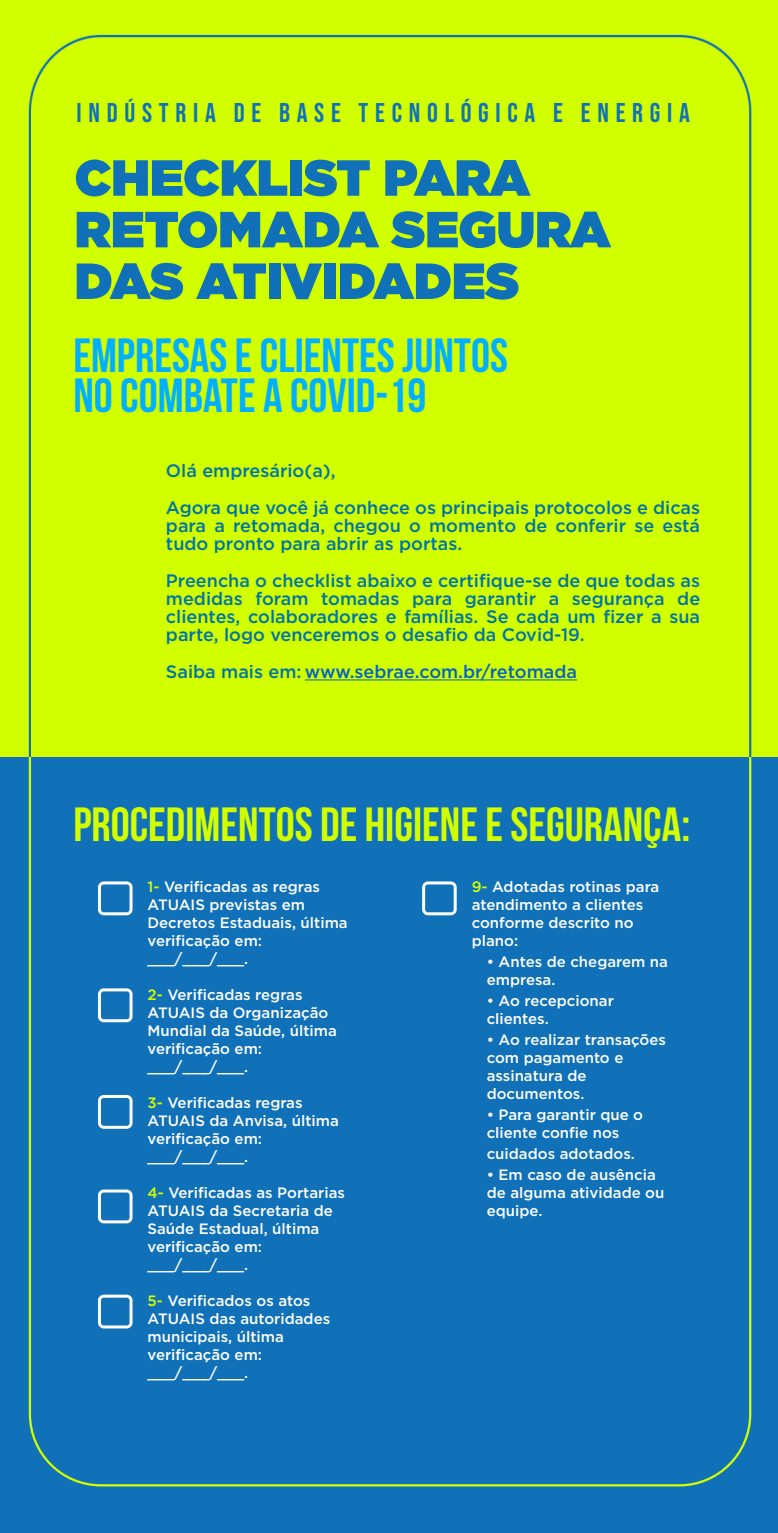
<style>
.page{position:relative;width:778px;height:1533px;background:#fff}
.page>*{position:absolute;margin:0;border:0;box-sizing:border-box;transform-origin:0 0}
.t1{font:900 50.7px/51.6px "Gotham";color:#1071b8}
.t2{font:48px/40.2px "Bebas Neue";color:#00b0ff}
.t3{font:48px "Bebas Neue";color:#d2ff00}
.t4{font:27px "Bebas Neue";letter-spacing:.25em;color:#1071b8}
.t5{font:500 18px/18.3px "Gotham";color:#0073a6}
.t6{font:500 18px "Gotham";color:#0563c1}
.t7{font:500 15px/18px "Gotham";color:#fff}
.s1{color:#0073a6}
.s2{color:#d2ff00}
</style>
<div class="page">
<div style="left:0;top:691px;width:778px;height:842px;background:#1071b8"></div>
<svg style="left:29px;top:756px;width:722px;height:730px"></svg>
<svg style="left:98px;top:881px;width:34px;height:34px"></svg>
<svg style="left:98px;top:988px;width:34px;height:34px"></svg>
<svg style="left:98px;top:1095px;width:34px;height:34px"></svg>
<svg style="left:98px;top:1189px;width:34px;height:34px"></svg>
<svg style="left:98px;top:1295px;width:34px;height:33px"></svg>
<svg style="left:422px;top:881px;width:34px;height:34px"></svg>
<div style="left:0;top:0;width:778px;height:756px;background:#d2ff00"></div>
<hr style="left:305px;top:679px;width:272px;height:1px;background:#0563c1">
<h3 class="t4" style="left:76px;top:97px;width:615px">INDÚSTRIA DE BASE TECNOLÓGICA E ENERGIA</h3>
<h1 class="t1" style="left:75px;top:151px;width:537px">CHECKLIST PARA<br>RETOMADA SEGURA<br>DAS ATIVIDADES</h1>
<h2 class="t2" style="left:73px;top:335px;width:436px">EMPRESAS E CLIENTES JUNTOS<br>NO COMBATE A COVID-19</h2>
<p class="t5" style="left:166px;top:452px;width:536px;line-height:36.3px">Olá empresário(a),<br>Agora que você já conhece os principais protocolos e dicas</p>
<p class="t5" style="left:166px;top:516px;width:535px">para a retomada, chegou o momento de conferir se está tudo pronto para abrir as portas.</p>
<p class="t5" style="left:166px;top:571px;width:536px;text-align:justify">Preencha o checklist abaixo e certifique-se de que todas as medidas foram tomadas para garantir a segurança de clientes, colaboradores e famílias. Se cada um fizer a sua parte, logo venceremos o desafio da Covid-19.</p>
<p class="t6" style="left:166px;top:660px;width:412px"><span class="s1">Saiba mais em:</span> www.sebrae.com.br/retomada</p>
<h2 class="t3" style="left:73px;top:798px;width:618px">PROCEDIMENTOS DE HIGIENE E SEGURANÇA:</h2>
<p class="t7" style="left:147px;top:878px;width:202px"><span class="s2">1-</span> Verificadas as regras<br>ATUAIS previstas em<br>Decretos Estaduais, última verificação em: ___/___/___.</p>
<p class="t7" style="left:147px;top:986px;width:191px"><span class="s2">2-</span> Verificadas regras<br>ATUAIS da Organização<br>Mundial da Saúde, última verificação em: ___/___/___.</p>
<p class="t7" style="left:147px;top:1094px;width:193px"><span class="s2">3-</span> Verificadas regras<br>ATUAIS da Anvisa, última verificação em: ___/___/___.</p>
<p class="t7" style="left:147px;top:1184px;width:199px"><span class="s2">4-</span> Verificadas as Portarias<br>ATUAIS da Secretaria de<br>Saúde Estadual, última verificação em: ___/___/___.</p>
<p class="t7" style="left:147px;top:1292px;width:184px"><span class="s2">5-</span> Verificados os atos<br>ATUAIS das autoridades municipais, última verificação em: ___/___/___.</p>
<p class="t7" style="left:471px;top:878px;width:189px"><span class="s2">9-</span> Adotadas rotinas para atendimento a clientes conforme descrito no plano:</p>
<p class="t7" style="left:486px;top:953px;width:183px">• Antes de chegarem na empresa.</p>
<p class="t7" style="left:486px;top:992px;width:129px">• Ao recepcionar clientes.</p>
<p class="t7" style="left:486px;top:1031px;width:181px">• Ao realizar transações com pagamento e assinatura de documentos.</p>
<p class="t7" style="left:486px;top:1106px;width:158px">• Para garantir que o cliente confie nos</p>
<p class="t7" style="left:486px;top:1145px;width:150px">cuidados adotados.</p>
<p class="t7" style="left:486px;top:1166px;width:179px">• Em caso de ausência de alguma atividade ou equipe.</p>
</div>
